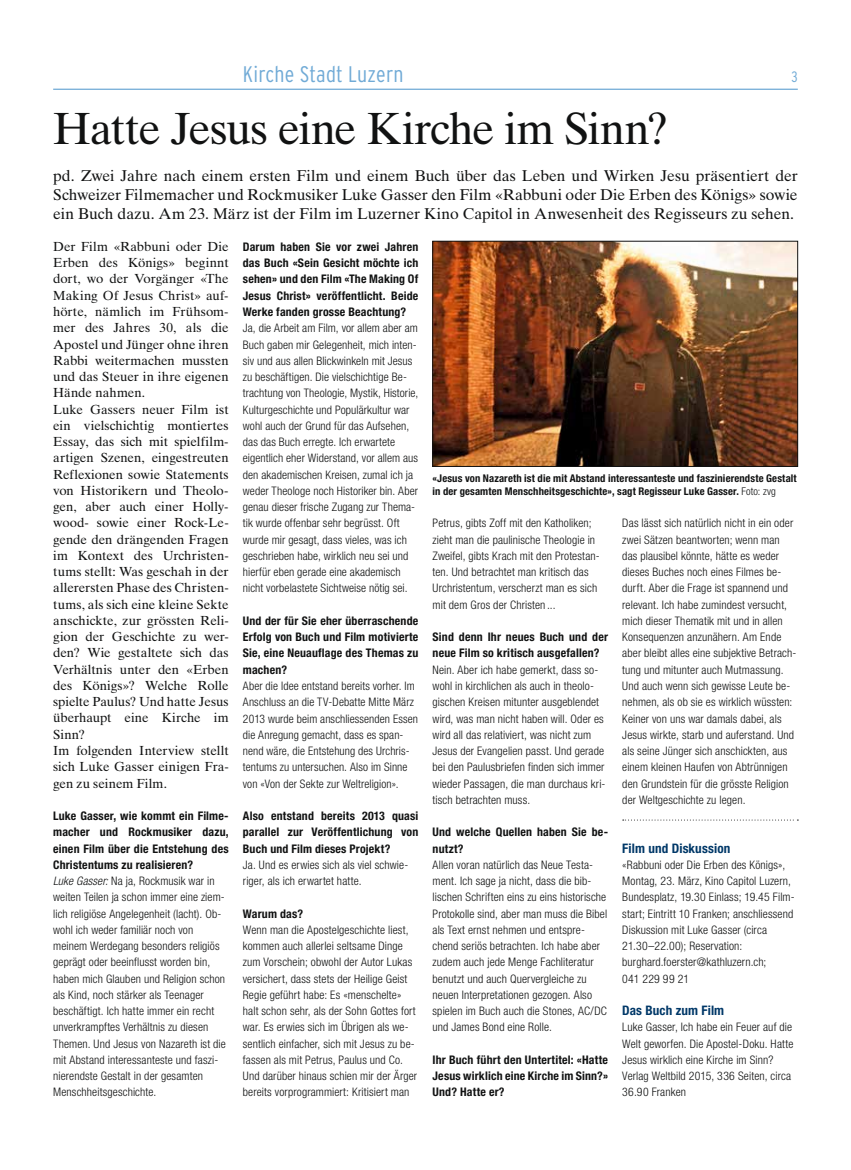
<style>
.page{position:relative;width:851px;height:1170px;background:#fff}
.page>*{position:absolute;margin:0;border:0;box-sizing:border-box;transform-origin:0 0}
.t1{font:45px "Times Ten LT Std";letter-spacing:-.025em;color:#111212}
.t2{font:300 condensed 22.5px "Interstate";letter-spacing:.01em;color:#70aad6}
.t3{font:15.62px/18.8px "Times Ten LT Std";letter-spacing:-.005em;color:#111212;text-align:justify}
.t4{font:300 condensed 15px "Interstate";color:#70aad6}
.t5{font:13.12px/16.2px "Times Ten LT Std";letter-spacing:-.005em;color:#111212}
.t6{font:700 condensed 13.12px "Helvetica Neue LT Std";letter-spacing:.01em;color:#003868}
.t7{font:700 condensed 11.88px/16.2px "Helvetica Neue LT Std";letter-spacing:.015em;color:#111212;text-align:justify}
.t8{font:300 condensed 11.75px/16.2px "Helvetica Neue LT Std";letter-spacing:.01em;color:#111212}
.t9{font:700 condensed 10.62px/12.8px "Helvetica Neue LT Std";letter-spacing:.015em;color:#111212}
.s1{font-style:italic}
.s2{font-weight:300}
</style>
<div class="page">
<hr style="left:53px;top:89px;width:744px;height:1px;background:#70aad6">
<img style="left:434px;top:243px;width:361px;height:221px">
<div style="left:432px;top:241px;width:365px;height:225px;border:1px solid #111212"></div>
<svg style="left:622px;top:819px;width:176px;height:1px"></svg>
<h2 class="t2" style="left:243px;top:62px;width:162px">Kirche Stadt Luzern</h2>
<p class="t4" style="left:791px;top:68px;width:8px">3</p>
<h1 class="t1" style="left:53px;top:102px;width:617px">Hatte Jesus eine Kirche im Sinn?</h1>
<p class="t3" style="left:53px;top:166px;width:746px">pd. Zwei Jahre nach einem ersten Film und einem Buch über das Leben und Wirken Jesu präsentiert der Schweizer Filmemacher und Rockmusiker Luke Gasser den Film «Rabbuni oder Die Erben des Königs» sowie ein Buch dazu. Am 23. März ist der Film im Luzerner Kino Capitol in Anwesenheit des Regisseurs zu sehen.</p>
<p class="t7" style="left:243px;top:238px;width:177px">Darum haben Sie vor zwei Jahren das Buch «Sein Gesicht möchte ich sehen» und den Film «The Making Of Jesus Christ» veröffentlicht. Beide Werke fanden grosse Beachtung?</p>
<p class="t8" style="left:243px;top:320px;width:177px">Ja, die Arbeit am Film, vor allem aber am Buch gaben mir Gelegenheit, mich inten&shy;siv und aus allen Blickwinkeln mit Jesus zu beschäftigen. Die vielschichtige Be&shy;trachtung von Theologie, Mystik, Historie, Kulturgeschichte und Populärkultur war wohl auch der Grund für das Aufsehen, das das Buch erregte. Ich erwartete eigentlich eher Widerstand, vor allem aus den akademischen Kreisen, zumal ich ja weder Theologe noch Historiker bin. Aber genau dieser frische Zugang zur Thema&shy;tik wurde offenbar sehr begrüsst. Oft wurde mir gesagt, dass vieles, was ich geschrieben habe, wirklich neu sei und hierfür eben gerade eine akademisch nicht vorbelastete Sichtweise nötig sei.</p>
<p class="t7" style="left:243px;top:612px;width:177px">Und der für Sie eher überraschende Erfolg von Buch und Film motivierte Sie, eine Neuauflage des Themas zu machen?</p>
<p class="t8" style="left:243px;top:677px;width:177px">Aber die Idee entstand bereits vorher. Im Anschluss an die TV-Debatte Mitte März 2013 wurde beim anschliessenden Essen die Anregung gemacht, dass es span&shy;nend wäre, die Entstehung des Urchris&shy;tentums zu untersuchen. Also im Sinne von «Von der Sekte zur Weltreligion».</p>
<p class="t7" style="left:243px;top:807px;width:177px">Also entstand bereits 2013 quasi parallel zur Veröffentlichung von Buch und Film dieses Projekt?</p>
<p class="t8" style="left:243px;top:856px;width:167px">Ja. Und es erwies sich als viel schwie&shy;riger, als ich erwartet hatte.</p>
<p class="t7" style="left:243px;top:905px;width:62px">Warum das?</p>
<p class="t8" style="left:243px;top:921px;width:176px">Wenn man die Apostelgeschichte liest, kommen auch allerlei seltsame Dinge zum Vorschein; obwohl der Autor Lukas versichert, dass stets der Heilige Geist Regie geführt habe: Es «menschelte» halt schon sehr, als der Sohn Gottes fort war. Es erwies sich im Übrigen als we&shy;sentlich einfacher, sich mit Jesus zu be&shy;fassen als mit Petrus, Paulus und Co.<br>Und darüber hinaus schien mir der Ärger bereits vorprogrammiert: Kritisiert man</p>
<p class="t5" style="left:53px;top:238px;width:177px">Der Film «Rabbuni oder Die<br>Erben des Königs» beginnt dort, wo der Vorgänger «The<br>Making Of Jesus Christ» auf&shy;hörte, nämlich im Frühsom&shy;mer des Jahres 30, als die<br>Apostel und Jünger ohne ihren<br>Rabbi weitermachen mussten und das Steuer in ihre eigenen<br>Hände nahmen.<br>Luke Gassers neuer Film ist ein vielschichtig montiertes<br>Essay, das sich mit spielfilm&shy;artigen Szenen, eingestreuten<br>Reflexionen sowie Statements von Historikern und Theolo&shy;gen, aber auch einer Holly&shy;wood- sowie einer Rock-Le&shy;gende den drängenden Fragen im Kontext des Urchristen&shy;tums stellt: Was geschah in der allerersten Phase des Christen&shy;tums, als sich eine kleine Sekte anschickte, zur grössten Reli&shy;gion der Geschichte zu wer&shy;den? Wie gestaltete sich das<br>Verhältnis unter den «Erben des Königs»? Welche Rolle spielte Paulus? Und hatte Jesus überhaupt eine Kirche im<br>Sinn?<br>Im folgenden Interview stellt sich Luke Gasser einigen Fra&shy;gen zu seinem Film.</p>
<p class="t7" style="left:53px;top:807px;width:177px">Luke Gasser, wie kommt ein Filme&shy;macher und Rockmusiker dazu, einen Film über die Entstehung des Christentums zu realisieren?</p>
<p class="t8" style="left:53px;top:872px;width:174px"><span class="s1">Luke Gasser:</span> Na ja, Rockmusik war in weiten Teilen ja schon immer eine ziem&shy;lich religiöse Angelegenheit (lacht). Ob&shy;wohl ich weder familiär noch von meinem Werdegang besonders religiös geprägt oder beeinflusst worden bin, haben mich Glauben und Religion schon als Kind, noch stärker als Teenager beschäftigt. Ich hatte immer ein recht unverkrampftes Verhältnis zu diesen Themen. Und Jesus von Nazareth ist die mit Abstand interessanteste und faszi&shy;nierendste Gestalt in der gesamten Menschheitsgeschichte.</p>
<p class="t9" style="left:432px;top:472px;width:365px">«Jesus von Nazareth ist die mit Abstand interessanteste und faszinierendste Gestalt in der gesamten Menschheitsgeschichte», sagt Regisseur Luke Gasser. <span class="s2">Foto: zvg</span></p>
<p class="t8" style="left:432px;top:515px;width:167px">Petrus, gibts Zoff mit den Katholiken; zieht man die paulinische Theologie in Zweifel, gibts Krach mit den Protestan&shy;ten. Und betrachtet man kritisch das Urchristentum, verscherzt man es sich mit dem Gros der Christen ...</p>
<p class="t7" style="left:432px;top:628px;width:177px">Sind denn Ihr neues Buch und der neue Film so kritisch ausgefallen?</p>
<p class="t8" style="left:432px;top:661px;width:174px">Nein. Aber ich habe gemerkt, dass so&shy;wohl in kirchlichen als auch in theolo&shy;gischen Kreisen mitunter ausgeblendet wird, was man nicht haben will. Oder es wird all das relativiert, was nicht zum Jesus der Evangelien passt. Und gerade bei den Paulusbriefen finden sich immer wieder Passagen, die man durchaus kri&shy;tisch betrachten muss.</p>
<p class="t7" style="left:432px;top:823px;width:177px">Und welche Quellen haben Sie be&shy;nutzt?</p>
<p class="t8" style="left:432px;top:856px;width:176px">Allen voran natürlich das Neue Testa&shy;ment. Ich sage ja nicht, dass die bib&shy;lischen Schriften eins zu eins historische Protokolle sind, aber man muss die Bibel als Text ernst nehmen und entspre&shy;chend seriös betrachten. Ich habe aber zudem auch jede Menge Fachliteratur benutzt und auch Quervergleiche zu neuen Interpretationen gezogen. Also spielen im Buch auch die Stones, AC/DC und James Bond eine Rolle.</p>
<p class="t7" style="left:432px;top:1051px;width:177px">Ihr Buch führt den Untertitel: «Hatte Jesus wirklich eine Kirche im Sinn?» Und? Hatte er?</p>
<p class="t8" style="left:622px;top:515px;width:175px">Das lässt sich natürlich nicht in ein oder zwei Sätzen beantworten; wenn man das plausibel könnte, hätte es weder dieses Buches noch eines Filmes be&shy;durft. Aber die Frage ist spannend und relevant. Ich habe zumindest versucht, mich dieser Thematik mit und in allen Konsequenzen anzunähern. Am Ende aber bleibt alles eine subjektive Betrach&shy;tung und mitunter auch Mutmassung.<br>Und auch wenn sich gewisse Leute be&shy;nehmen, als ob sie es wirklich wüssten:<br>Keiner von uns war damals dabei, als Jesus wirkte, starb und auferstand. Und als seine Jünger sich anschickten, aus einem kleinen Haufen von Abtrünnigen den Grundstein für die grösste Religion der Weltgeschichte zu legen.</p>
<p class="t6" style="left:622px;top:839px;width:110px">Film und Diskussion</p>
<p class="t8" style="left:622px;top:856px;width:174px">«Rabbuni oder Die Erben des Königs», Montag, 23. März, Kino Capitol Luzern, Bundesplatz, 19.30 Einlass; 19.45 Film&shy;start; Eintritt 10 Franken; anschliessend Diskussion mit Luke Gasser (circa 21.30–22.00); Reservation: burghard.foerster@kathluzern.ch;<br>041 229 99 21</p>
<p class="t6" style="left:622px;top:1002px;width:103px">Das Buch zum Film</p>
<p class="t8" style="left:622px;top:1018px;width:172px">Luke Gasser, Ich habe ein Feuer auf die Welt geworfen. Die Apostel-Doku. Hatte Jesus wirklich eine Kirche im Sinn?<br>Verlag Weltbild 2015, 336 Seiten, circa 36.90 Franken</p>
</div>
